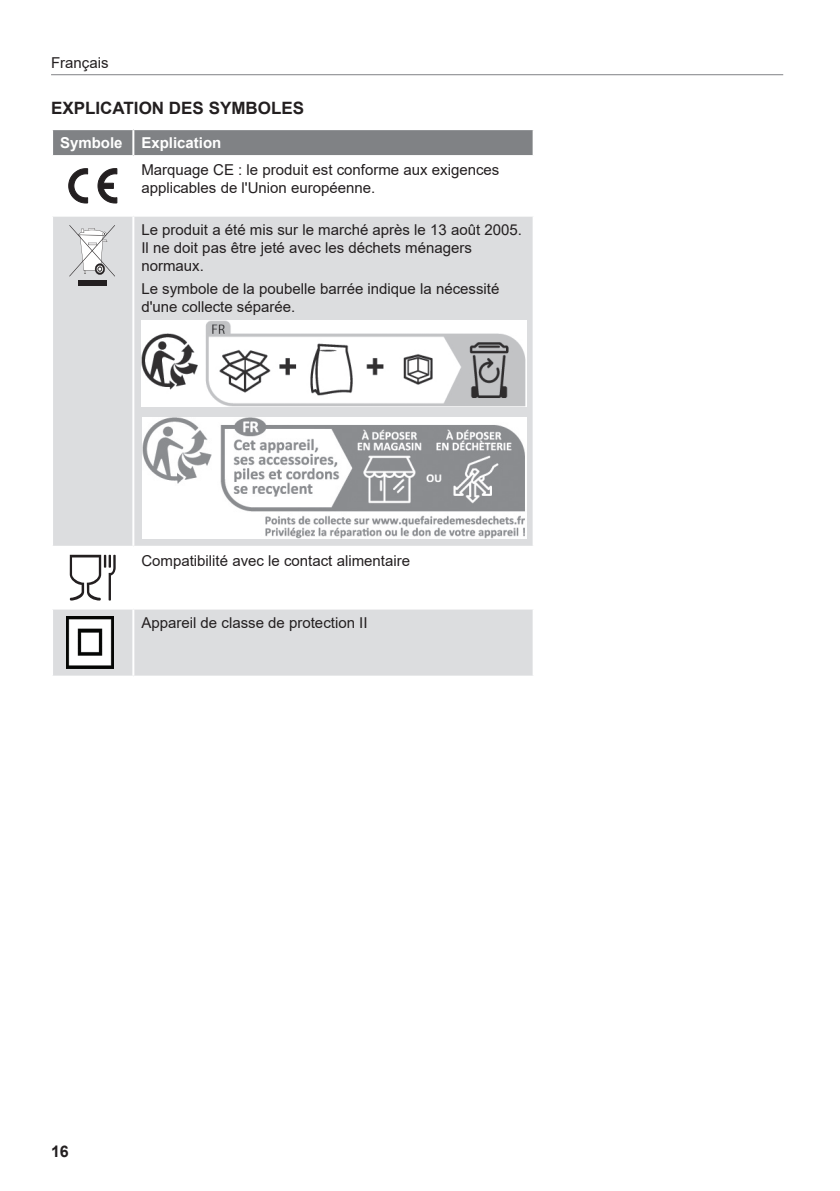
<style>
.page{position:relative;width:840px;height:1191px;background:#fff}
.page>*{position:absolute;margin:0;border:0;box-sizing:border-box;transform-origin:0 0}
.t1{font:700 17px "Arial";color:#231f20}
.t2{font:700 16px "Arial";color:#231f20}
.t3{font:15px/18px "Arial";color:#231f20}
.t4{font:700 15px "Arial";color:#fff}
</style>
<div class="page">
<hr style="left:51px;top:74px;width:731px;height:1px;background:#808285">
<div style="left:53px;top:130px;width:479px;height:25px;background:#808285"></div>
<svg style="left:53px;top:217px;width:479px;height:458px;fill:#dcdddf"></svg>
<hr style="left:132px;top:217px;width:2px;height:329px;background:#fff">
<hr style="left:51px;top:546px;width:82px;height:2px;background:#fff">
<hr style="left:133px;top:546px;width:401px;height:2px;background:#fff">
<hr style="left:132px;top:548px;width:2px;height:59px;background:#fff">
<hr style="left:51px;top:607px;width:82px;height:2px;background:#fff">
<hr style="left:133px;top:607px;width:401px;height:2px;background:#fff">
<hr style="left:132px;top:609px;width:2px;height:66px;background:#fff">
<hr style="left:132px;top:130px;width:2px;height:25px;background:#fff">
<svg style="left:69px;top:168px;width:48px;height:35px"></svg>
<img style="left:141px;top:321px;width:385px;height:85px">
<img style="left:143px;top:417px;width:383px;height:121px">
<svg style="left:70px;top:555px;width:46px;height:45px"></svg>
<img style="left:67px;top:617px;width:47px;height:51px">
<svg style="left:69px;top:225px;width:46px;height:52px"></svg>
<div style="left:78px;top:281px;width:28px;height:5px;background:#231f20"></div>
<p class="t3" style="left:51px;top:53px;width:59px">Français</p>
<p class="t1" style="left:51px;top:96px;width:254px">EXPLICATION DES SYMBOLES</p>
<p class="t4" style="left:60px;top:132px;width:163px">Symbole Explication</p>
<p class="t3" style="left:141px;top:161px;width:359px">Marquage CE : le produit est conforme aux exigences applicables de l'Union européenne.</p>
<p class="t3" style="left:141px;top:220px;width:382px">Le produit a été mis sur le marché après le 13 août 2005.<br>Il ne doit pas être jeté avec les déchets ménagers normaux.</p>
<p class="t3" style="left:141px;top:280px;width:359px">Le symbole de la poubelle barrée indique la nécessité d'une collecte séparée.</p>
<p class="t3" style="left:141px;top:551px;width:270px">Compatibilité avec le contact alimentaire</p>
<p class="t3" style="left:141px;top:613px;width:227px">Appareil de classe de protection II</p>
<p class="t2" style="left:51px;top:1140px;width:19px">16</p>
</div>
